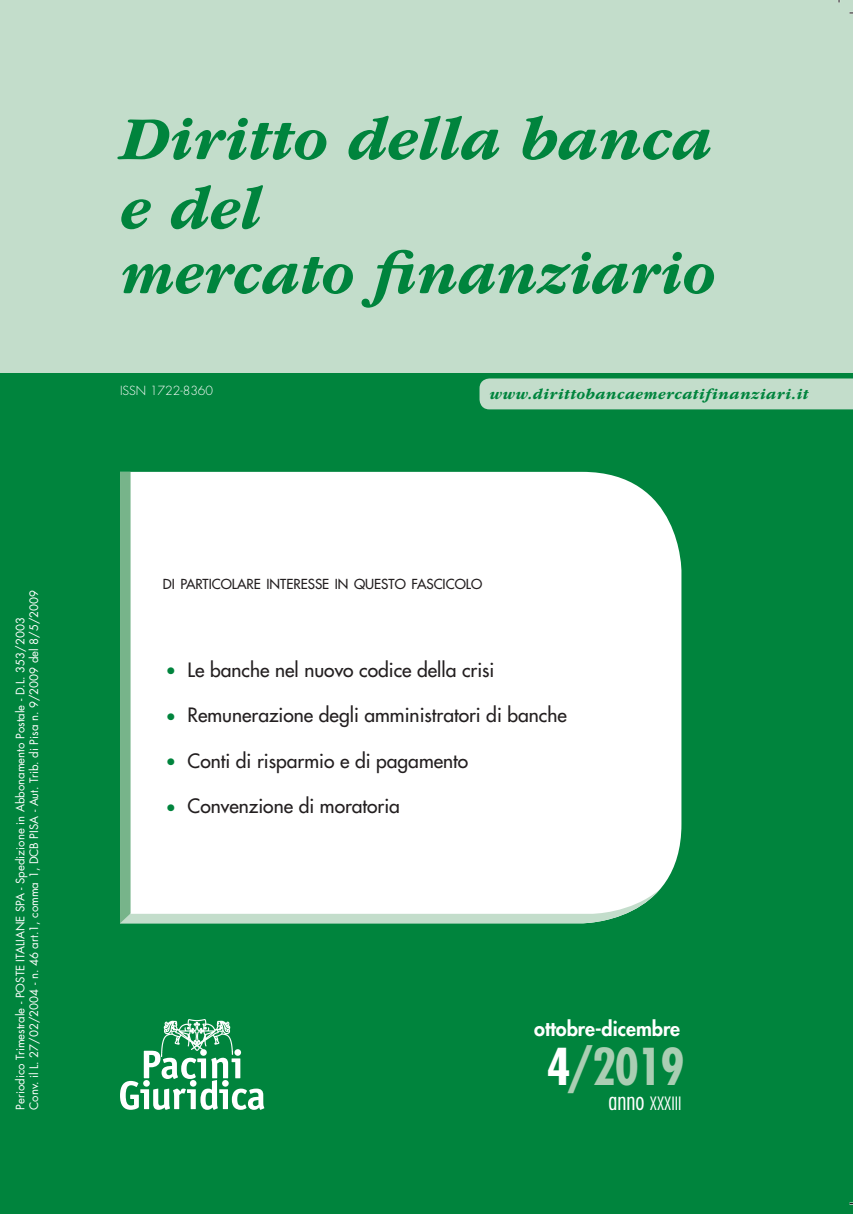
<style>
.page{position:relative;width:853px;height:1214px;background:#fff}
.page>*{position:absolute;margin:0;border:0;box-sizing:border-box;transform-origin:0 0}
.t1{font:italic 700 63.52px/67px "ITC Garamond Std";color:#00843d}
.t2{font:700 condensed 49.35px "Futura Std";color:#aaceb3}
.t3{font:800 19.78px "Futura Std";color:#fff}
.t4{font:500 19.25px "Futura Std";color:#231f20}
.t5{font:300 condensed 17.85px "Futura Std";color:#fff}
.t6{font:italic 700 15.75px "ITC Garamond Std";letter-spacing:.03em;color:#00843d}
.t7{font:500 13.47px "Futura Std";color:#231f20}
.t8{font:300 12.25px "Futura Std";color:#fff}
.t9{font:11.38px/13.7px "Futura Std";color:#fff}
.s1{font-family:"ITC Garamond Std";font-weight:300;font-size:26.25px;color:#00843d}
.s2{color:#fff}
.s3{font-size:25.55px}
</style>
<div class="page">
<div style="left:0;top:0;width:853px;height:386px;background:#c3ddcb"></div>
<div style="left:0;top:373px;width:853px;height:841px;background:#00843d"></div>
<svg style="left:131px;top:472px;width:550px;height:419px;background:#e4f2ea"></svg>
<div style="left:131px;top:496px;width:528px;height:427px;background:#fff"></div>
<svg style="left:120px;top:472px;width:11px;height:451px;background:#7db78f"></svg>
<img style="left:161px;top:1020px;width:71px;height:29px">
<svg style="left:120px;top:1049px;width:144px;height:61px"></svg>
<div style="left:479px;top:378px;width:374px;height:31px;background:#c3ddcb"></div>
<svg style="left:849px;top:1202px;width:4px;height:3px"></svg>
<p class="t9" style="left:14px;top:1110px;width:522px;rotate:-90deg">Periodico Trimestrale - POSTE ITALIANE SPA - Spedizione in Abbonamento Postale - D.L. 353/2003<br>Conv. il L. 27/02/2004 - n. 46 art.1, comma 1, DCB PISA - Aut. Trib. di Pisa n. 9/2009 del 8/5/2009</p>
<h1 class="t1" style="left:120px;top:106px;width:597px">Diritto della banca e del<br>mercato finanziario</h1>
<p class="t8" style="left:120px;top:383px;width:95px">ISSN 1722-8360</p>
<h3 class="t6" style="left:489px;top:386px;width:320px">www.dirittobancaemercatifinanziari.it</h3>
<p class="t7" style="left:163px;top:576px;width:321px">DI PARTICOLARE INTERESSE IN QUESTO FASCICOLO</p>
<h3 class="t4" style="left:163px;top:657px;width:333px"><span class="s1">•</span> Le banche nel nuovo codice della crisi</h3>
<h3 class="t4" style="left:163px;top:703px;width:405px"><span class="s1">•</span> Remunerazione degli amministratori di banche</h3>
<h3 class="t4" style="left:163px;top:748px;width:307px"><span class="s1">•</span> Conti di risparmio e di pagamento</h3>
<h3 class="t4" style="left:163px;top:794px;width:238px"><span class="s1">•</span> Convenzione di moratoria</h3>
<h3 class="t3" style="left:534px;top:1016px;width:147px">ottobre-dicembre</h3>
<h2 class="t2" style="left:547px;top:1036px;width:139px"><span class="s2">4</span>/2019</h2>
<h3 class="t5" style="left:608px;top:1093px;width:75px"><span class="s3">anno</span> XXXIII</h3>
</div>
